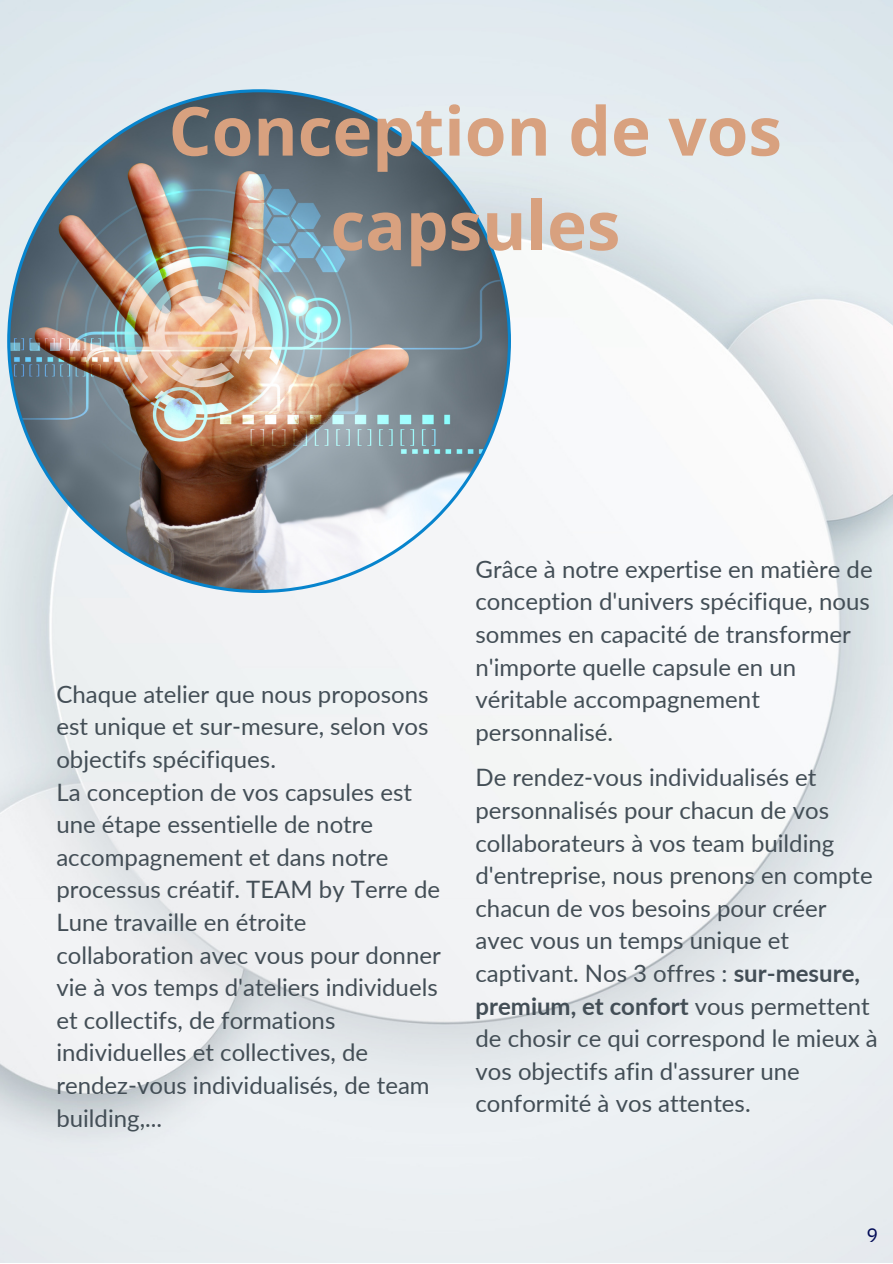
<style>
.page{position:relative;width:893px;height:1264px;background:#fff}
.page>*{position:absolute;margin:0;border:0;box-sizing:border-box;transform-origin:0 0}
.t1{font:700 67.5px/94.3px "Open Sans";color:#d8a17f;text-align:center}
.t2{font:24px/32.5px "Lato";color:#434e56}
.t3{font:19.5px "IBM Plex Sans";color:#030d57}
.s1{font-weight:700}
</style>
<div class="page">
<svg style="left:7px;top:89px;width:504px;height:504px;fill:#e4ecf1"></svg>
<img style="left:10px;top:92px;width:498px;height:498px">
<p class="t1" style="left:169px;top:82px;width:614px">Conception de vos capsules</p>
<p class="t2" style="left:56px;top:677px;width:373px;text-align:justify">Chaque atelier que nous proposons est unique et sur-mesure, selon vos objectifs spécifiques.</p>
<p class="t2" style="left:56px;top:775px;width:386px">La conception de vos capsules est une étape essentielle de notre accompagnement et dans notre processus créatif. TEAM by Terre de<br>Lune travaille en étroite collaboration avec vous pour donner vie à vos temps d'ateliers individuels et collectifs, de formations individuelles et collectives, de rendez-vous individualisés, de team building,...</p>
<p class="t2" style="left:475px;top:552px;width:398px">Grâce à notre expertise en matière de conception d'univers spécifique, nous sommes en capacité de transformer n'importe quelle capsule en un véritable accompagnement personnalisé.</p>
<p class="t2" style="left:475px;top:760px;width:404px">De rendez-vous individualisés et personnalisés pour chacun de vos collaborateurs à vos team building d'entreprise, nous prenons en compte chacun de vos besoins pour créer avec vous un temps unique et captivant. Nos 3 offres : <span class="s1">sur-mesure, premium, et confort</span> vous permettent de chosir ce qui correspond le mieux à vos objectifs afin d'assurer une conformité à vos attentes.</p>
<p class="t3" style="left:866px;top:1222px;width:13px">9</p>
</div>
